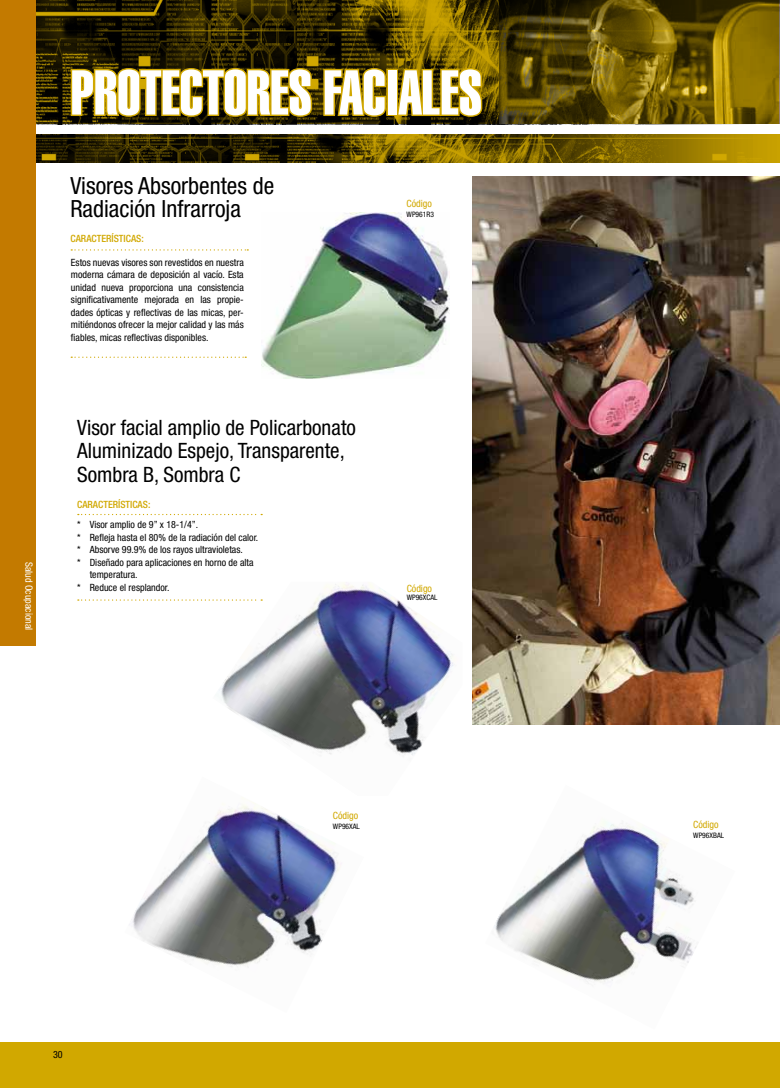
<style>
.page{position:relative;width:780px;height:1088px;background:#fff}
.page>*{position:absolute;margin:0;border:0;box-sizing:border-box;transform-origin:0 0}
.t1{font:62.25px "Helvetica Extra Compressed";color:#fff}
.t2{font:condensed 23.62px/23.1px "Helvetica Neue LT Std";color:#000}
.t3{font:condensed 21.12px/23.1px "Helvetica Neue LT Std";color:#000}
.t4{font:condensed 10px/12.5px "Helvetica Neue LT Std";color:#000;text-align:justify}
.t5{font:500 condensed 10px "Helvetica Neue LT Std";color:#d1a800}
.t6{font:condensed 10px "Helvetica Neue LT Std";color:#d1a800}
.t7{font:condensed 10px "Helvetica Neue LT Std";color:#fff}
.t8{font:condensed 7.5px "Helvetica Neue LT Std";color:#000}
</style>
<div class="page">
<img style="left:472px;top:177px;width:308px;height:547px">
<img style="left:494px;top:821px;width:202px;height:163px">
<img style="left:129px;top:802px;width:213px;height:166px">
<img style="left:36px;top:134px;width:744px;height:29px">
<img style="left:36px;top:0;width:719px;height:124px">
<svg style="left:78px;top:514px;width:184px;height:1px"></svg>
<svg style="left:78px;top:599px;width:132px;height:2px"></svg>
<img style="left:262px;top:212px;width:187px;height:166px">
<svg style="left:71px;top:249px;width:177px;height:2px"></svg>
<svg style="left:71px;top:357px;width:175px;height:1px"></svg>
<img style="left:212px;top:582px;width:242px;height:174px">
<svg style="left:69px;top:66px;width:245px;height:53px;background:#6b5600"></svg>
<svg style="left:322px;top:66px;width:65px;height:53px;background:#6f5900"></svg>
<div style="left:386px;top:69px;width:12px;height:47px;border:3px solid #d1a800"></div>
<svg style="left:395px;top:66px;width:89px;height:53px;background:#7f6600"></svg>
<div style="left:0;top:1042px;width:780px;height:45px;background:#d1a800"></div>
<div style="left:0;top:0;width:36px;height:646px;background:#c37a00"></div>
<img style="left:499px;top:0;width:281px;height:123px">
<p class="t7" style="left:35px;top:562px;width:70px;rotate:90deg">Salud Ocupacional</p>
<h1 class="t1" style="left:71px;top:55px;width:412px">PROTECTORES FACIALES</h1>
<h2 class="t2" style="left:70px;top:174px;width:205px">Visores Absorbentes de<br>Radiación Infrarroja</h2>
<p class="t4" style="left:71px;top:256px;width:174px">Estos nuevas visores son revestidos en nuestra moderna cámara de deposición al vacío. Esta unidad nueva proporciona una consistencia significativamente mejorada en las propie&shy;dades ópticas y reflectivas de las micas, per&shy;mitiéndonos ofrecer la mejor calidad y las más fiables, micas reflectivas disponibles.</p>
<p class="t5" style="left:71px;top:232px;width:75px">CARACTERÍSTICAS:</p>
<h3 class="t3" style="left:77px;top:416px;width:280px">Visor facial amplio de Policarbonato<br>Aluminizado Espejo, Transparente,<br>Sombra B, Sombra C</h3>
<p class="t4" style="left:77px;top:518px;width:123px">* Visor amplio de 9” x 18-1/4”.</p>
<p class="t4" style="left:77px;top:531px;width:183px">* Refleja hasta el 80% de la radiación del calor.</p>
<p class="t4" style="left:77px;top:543px;width:167px">* Absorve 99.9% de los rayos ultravioletas.</p>
<p class="t4" style="left:77px;top:556px;width:178px">* Diseñado para aplicaciones en horno de alta</p>
<p class="t4" style="left:90px;top:568px;width:49px">temperatura.</p>
<p class="t4" style="left:77px;top:581px;width:94px">* Reduce el resplandor.</p>
<p class="t5" style="left:77px;top:498px;width:75px">CARACTERÍSTICAS:</p>
<p class="t6" style="left:406px;top:198px;width:27px">Código</p>
<p class="t8" style="left:406px;top:210px;width:29px">WP961R3</p>
<p class="t6" style="left:406px;top:583px;width:27px">Código</p>
<p class="t8" style="left:406px;top:593px;width:32px">WP96XCAL</p>
<p class="t6" style="left:333px;top:810px;width:27px">Código</p>
<p class="t8" style="left:333px;top:822px;width:28px">WP96XAL</p>
<p class="t6" style="left:693px;top:819px;width:27px">Código</p>
<p class="t8" style="left:693px;top:831px;width:32px">WP96XBAL</p>
<p class="t4" style="left:53px;top:1047px;width:11px">30</p>
</div>
